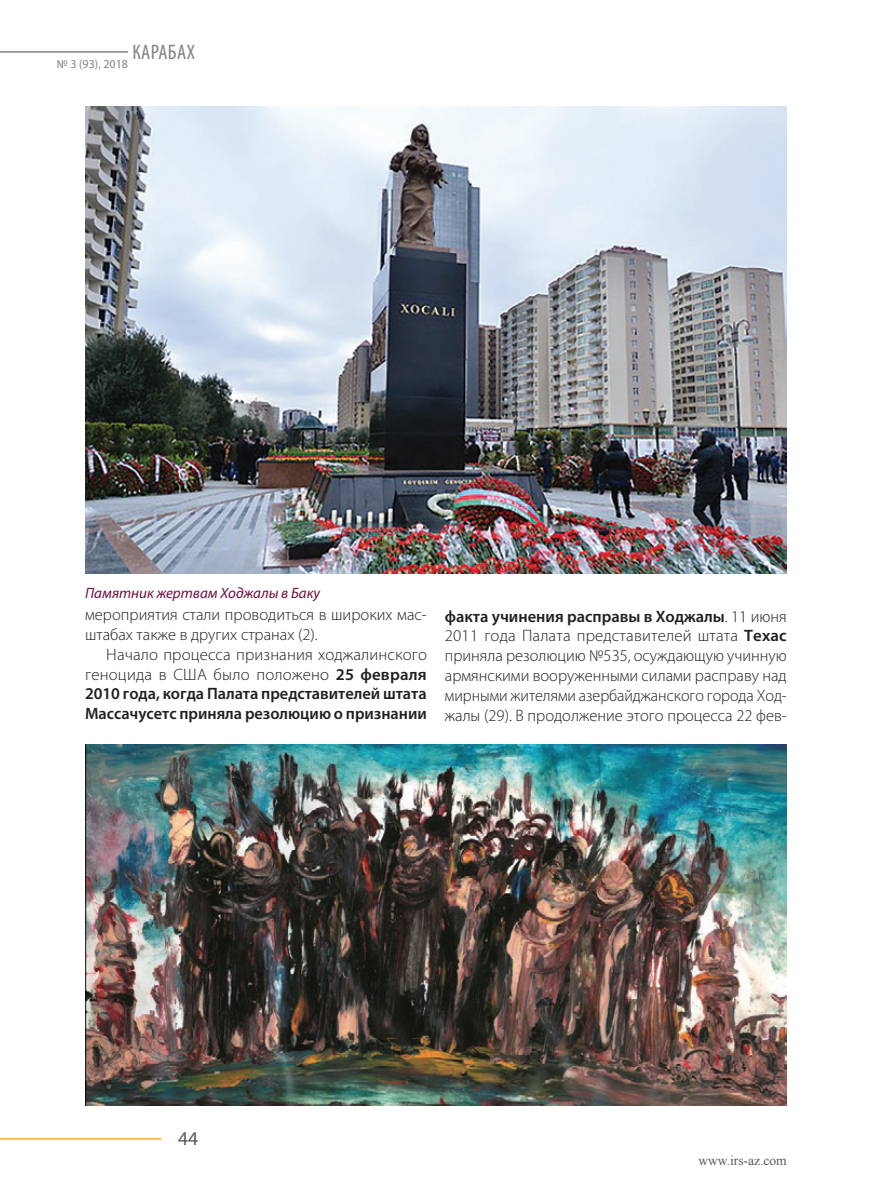
<style>
.page{position:relative;width:893px;height:1191px;background:#fff}
.page>*{position:absolute;margin:0;border:0;box-sizing:border-box;transform-origin:0 0}
.t1{font:condensed 21px "Myriad Pro";letter-spacing:.02em;color:#808285}
.t2{font:19.5px "Myriad Pro";color:#57585a}
.t3{font:300 16.5px/19.8px "Myriad Pro";color:#231f20;text-align:justify}
.t4{font:600 16.5px "Myriad Pro";color:#231f20}
.t5{font:italic 15px "Myriad Pro";color:#6c0e3c}
.t6{font:13.5px "Times New Roman";color:#57585a}
.t7{font:12px "Myriad Pro";color:#808285}
.s1{font-weight:600}
</style>
<div class="page">
<hr style="left:0;top:51px;width:128px;height:2px;background:#808285">
<hr style="left:0;top:1138px;width:162px;height:1px;background:#faaf18">
<img style="left:85px;top:744px;width:702px;height:362px">
<img style="left:85px;top:106px;width:702px;height:468px">
<p class="t1" style="left:132px;top:39px;width:64px">КАРАБАХ</p>
<p class="t7" style="left:57px;top:56px;width:73px">№ 3 (93), 2018</p>
<p class="t5" style="left:85px;top:583px;width:237px">Памятник жертвам Ходжалы в Баку</p>
<p class="t3" style="left:85px;top:605px;width:343px">мероприятия стали проводиться в широких мас-</p>
<p class="t3" style="left:85px;top:625px;width:234px">штабах также в других странах (2).</p>
<p class="t3" style="left:106px;top:645px;width:322px">Начало процесса признания ходжалинского</p>
<p class="t3" style="left:85px;top:664px;width:343px">геноцида в США было положено <span class="s1">25 февраля</span></p>
<p class="t4" style="left:85px;top:683px;width:343px">2010 года, когда Палата представителей штата</p>
<p class="t4" style="left:85px;top:703px;width:343px">Массачусетс приняла резолюцию о признании</p>
<p class="t3" style="left:445px;top:606px;width:343px"><span class="s1">факта учинения расправы в Ходжалы</span>. 11 июня 2011 года Палата представителей штата <span class="s1">Техас </span>приняла резолюцию №535, осуждающую учинную армянскими вооруженными силами расправу над мирными жителями азербайджанского города Ход&shy;жалы (29). В продолжение этого процесса 22 фев-</p>
<p class="t2" style="left:178px;top:1126px;width:22px">44</p>
<p class="t6" style="left:698px;top:1151px;width:90px">www.irs-az.com</p>
</div>
